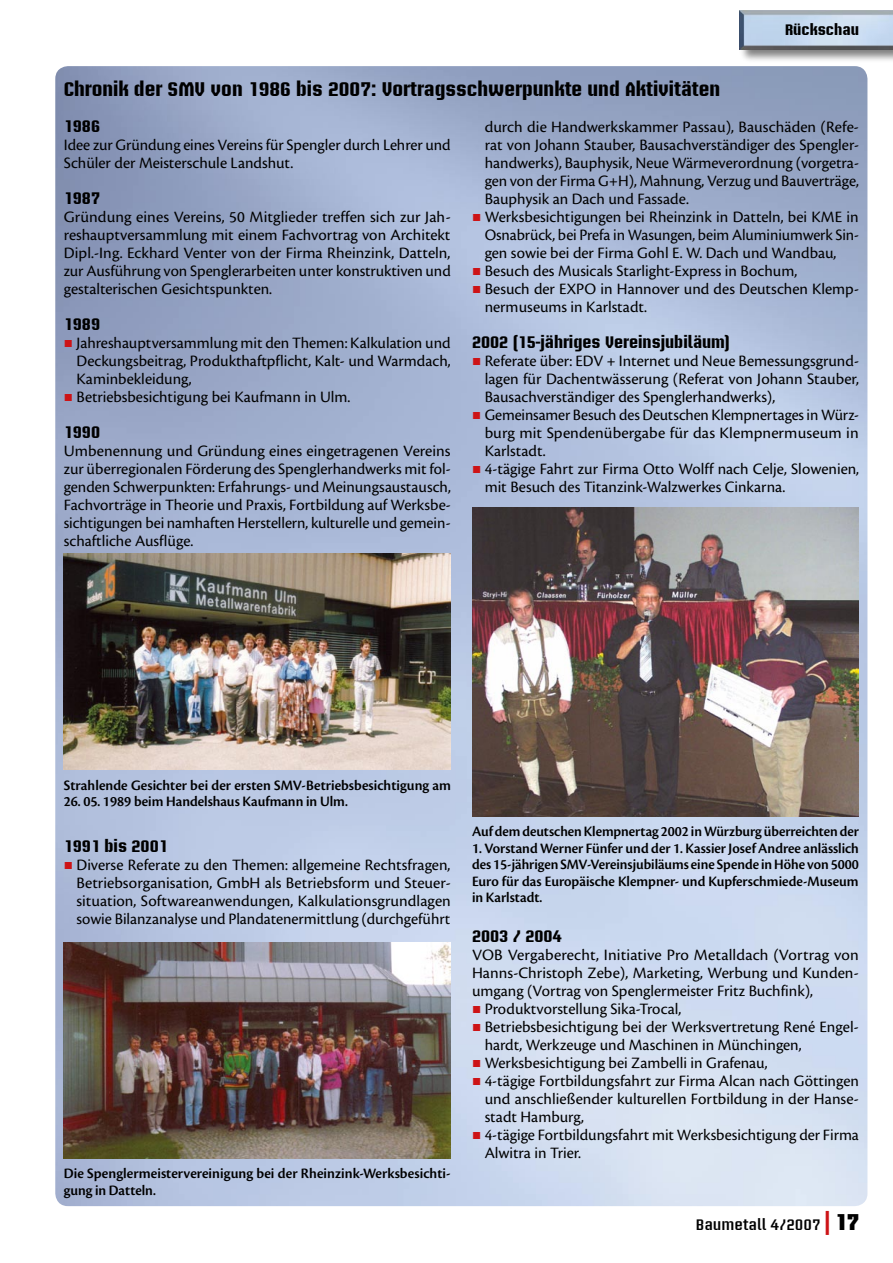
<style>
.page{position:relative;width:893px;height:1263px;background:#fff}
.page>*{position:absolute;margin:0;border:0;box-sizing:border-box;transform-origin:0 0}
.t1{font:700 19.5px "Briem Akademi Std";color:#000}
.t2{font:16.5px/18px "Cronos Pro";color:#000;text-align:justify}
.t3{font:700 16.5px "Briem Akademi Std";color:#000}
.t4{font:15px/16.5px "Cronos Pro Semibold Disp";color:#000;text-align:justify}
.t5{font:600 15px "Briem Akademi Std";color:#000}
.t6{font:700 15px "Briem Akademi Std";color:#000}
.s1{color:#cd1316}
.s2{font-size:24px;color:#cd1316}
.s3{font-weight:900;font-size:22.5px}
</style>
<div class="page">
<div style="left:738px;top:9px;width:155px;height:54px;background:#000;opacity:.5"></div>
<img style="left:740px;top:11px;width:153px;height:38px">
<img style="left:55px;top:66px;width:812px;height:1140px;border-radius:13px">
<img style="left:64px;top:942px;width:387px;height:216px">
<img style="left:64px;top:554px;width:387px;height:216px">
<img style="left:472px;top:507px;width:387px;height:309px">
<p class="t6" style="left:785px;top:22px;width:75px">Rückschau</p>
<p class="t1" style="left:64px;top:79px;width:658px">Chronik der SMV von 1986 bis 2007: Vortragsschwerpunkte und Aktivitäten</p>
<p class="t3" style="left:64px;top:117px;width:38px">1986</p>
<p class="t2" style="left:64px;top:136px;width:388px">Idee zur Gründung eines Vereins für Spengler durch Lehrer und<br>Schüler der Meisterschule Landshut.</p>
<p class="t3" style="left:64px;top:189px;width:38px">1987</p>
<p class="t2" style="left:64px;top:208px;width:389px">Gründung eines Vereins, 50 Mitglieder treffen sich zur Jah&shy;reshauptversammlung mit einem Fachvortrag von Architekt Dipl.-Ing. Eckhard Venter von der Firma Rheinzink, Datteln, zur Ausführung von Spenglerarbeiten unter konstruktiven und gestalterischen Gesichtspunkten.</p>
<p class="t3" style="left:64px;top:315px;width:38px">1989</p>
<p class="t2" style="left:76px;top:334px;width:376px;text-indent:-13px"><span class="s1">▪</span> Jahreshauptversammlung mit den Themen: Kalkulation und Deckungsbeitrag, Produkthaftpflicht, Kalt- und Warmdach, Kaminbekleidung,</p>
<p class="t2" style="left:64px;top:388px;width:288px"><span class="s1">▪</span> Betriebsbesichtigung bei Kaufmann in Ulm.</p>
<p class="t3" style="left:64px;top:423px;width:38px">1990</p>
<p class="t2" style="left:64px;top:442px;width:389px">Umbenennung und Gründung eines eingetragenen Vereins zur überregionalen Förderung des Spenglerhandwerks mit fol&shy;genden Schwerpunkten: Erfahrungs- und Meinungsaustausch, Fachvorträge in Theorie und Praxis, Fortbildung auf Werksbe&shy;sichtigungen bei namhaften Herstellern, kulturelle und gemein&shy;schaftliche Ausflüge.</p>
<p class="t2" style="left:485px;top:118px;width:376px">durch die Handwerkskammer Passau), Bauschäden (Refe&shy;rat von Johann Stauber, Bausachverständiger des Spengler&shy;handwerks), Bauphysik, Neue Wärmeverordnung (vorgetra&shy;gen von der Firma G+H), Mahnung, Verzug und Bauverträge, Bauphysik an Dach und Fassade.</p>
<p class="t2" style="left:485px;top:208px;width:376px;text-indent:-13px"><span class="s1">▪</span> Werksbesichtigungen bei Rheinzink in Datteln, bei KME in Osnabrück, bei Prefa in Wasungen, beim Aluminiumwerk Sin&shy;gen sowie bei der Firma Gohl E. W. Dach und Wandbau,</p>
<p class="t2" style="left:472px;top:262px;width:327px"><span class="s1">▪</span> Besuch des Musicals Starlight-Express in Bochum,</p>
<p class="t2" style="left:485px;top:280px;width:376px;text-indent:-13px"><span class="s1">▪</span> Besuch der EXPO in Hannover und des Deutschen Klemp&shy;nermuseums in Karlstadt.</p>
<p class="t3" style="left:472px;top:333px;width:260px">2002 (15-jähriges Vereinsjubiläum)</p>
<p class="t2" style="left:485px;top:352px;width:376px;text-indent:-13px"><span class="s1">▪</span> Referate über: EDV + Internet und Neue Bemessungsgrund&shy;lagen für Dachentwässerung (Referat von Johann Stauber, Bausachverständiger des Spenglerhandwerks),</p>
<p class="t2" style="left:485px;top:406px;width:376px;text-indent:-13px"><span class="s1">▪</span> Gemeinsamer Besuch des Deutschen Klempnertages in Würz&shy;burg mit Spendenübergabe für das Klempnermuseum in Karlstadt.</p>
<p class="t2" style="left:485px;top:460px;width:376px;text-indent:-13px"><span class="s1">▪</span> 4-tägige Fahrt zur Firma Otto Wolff nach Celje, Slowenien, mit Besuch des Titanzink-Walzwerkes Cinkarna.</p>
<p class="t4" style="left:64px;top:777px;width:389px">Strahlende Gesichter bei der ersten SMV-Betriebsbesichtigung am</p>
<p class="t4" style="left:64px;top:793px;width:286px">26. 05. 1989 beim Handelshaus Kaufmann in Ulm.</p>
<p class="t3" style="left:64px;top:837px;width:106px">1991 bis 2001</p>
<p class="t2" style="left:76px;top:856px;width:376px;text-indent:-13px"><span class="s1">▪</span> Diverse Referate zu den Themen: allgemeine Rechtsfragen, Betriebsorganisation, GmbH als Betriebsform und Steuer&shy;situation, Softwareanwendungen, Kalkulationsgrundlagen sowie Bilanzanalyse und Plandatenermittlung (durchgeführt</p>
<p class="t4" style="left:64px;top:1165px;width:388px">Die Spenglermeistervereinigung bei der Rheinzink-Werksbesichti&shy;gung in Datteln.</p>
<p class="t4" style="left:472px;top:823px;width:388px">Auf dem deutschen Klempnertag 2002 in Würzburg überreichten der</p>
<p class="t4" style="left:472px;top:840px;width:388px">1. Vorstand Werner Fünfer und der 1. Kassier Josef Andree anlässlich des 15-jährigen SMV-Vereinsjubiläums eine Spende in Höhe von 5000<br>Euro für das Europäische Klempner- und Kupferschmiede-Museum in Karlstadt.</p>
<p class="t3" style="left:472px;top:927px;width:91px">2003 / 2004</p>
<p class="t2" style="left:472px;top:946px;width:388px">VOB Vergaberecht, Initiative Pro Metalldach (Vortrag von Hanns-Christoph Zebe), Marketing, Werbung und Kunden&shy;umgang (Vortrag von Spenglermeister Fritz Buchfink),</p>
<p class="t2" style="left:472px;top:1000px;width:211px"><span class="s1">▪</span> Produktvorstellung Sika-Trocal,</p>
<p class="t2" style="left:485px;top:1018px;width:376px;text-indent:-13px"><span class="s1">▪</span> Betriebsbesichtigung bei der Werksvertretung René Engel&shy;hardt, Werkzeuge und Maschinen in Münchingen,</p>
<p class="t2" style="left:472px;top:1054px;width:297px"><span class="s1">▪</span> Werksbesichtigung bei Zambelli in Grafenau,</p>
<p class="t2" style="left:485px;top:1072px;width:376px;text-indent:-13px"><span class="s1">▪</span> 4-tägige Fortbildungsfahrt zur Firma Alcan nach Göttingen und anschließender kulturellen Fortbildung in der Hanse&shy;stadt Hamburg,</p>
<p class="t2" style="left:485px;top:1126px;width:376px;text-indent:-13px"><span class="s1">▪</span> 4-tägige Fortbildungsfahrt mit Werksbesichtigung der Firma<br>Alwitra in Trier.</p>
<p class="t5" style="left:696px;top:1216px;width:165px">Baumetall 4/2007 <span class="s2">|</span> <span class="s3">17</span></p>
</div>
